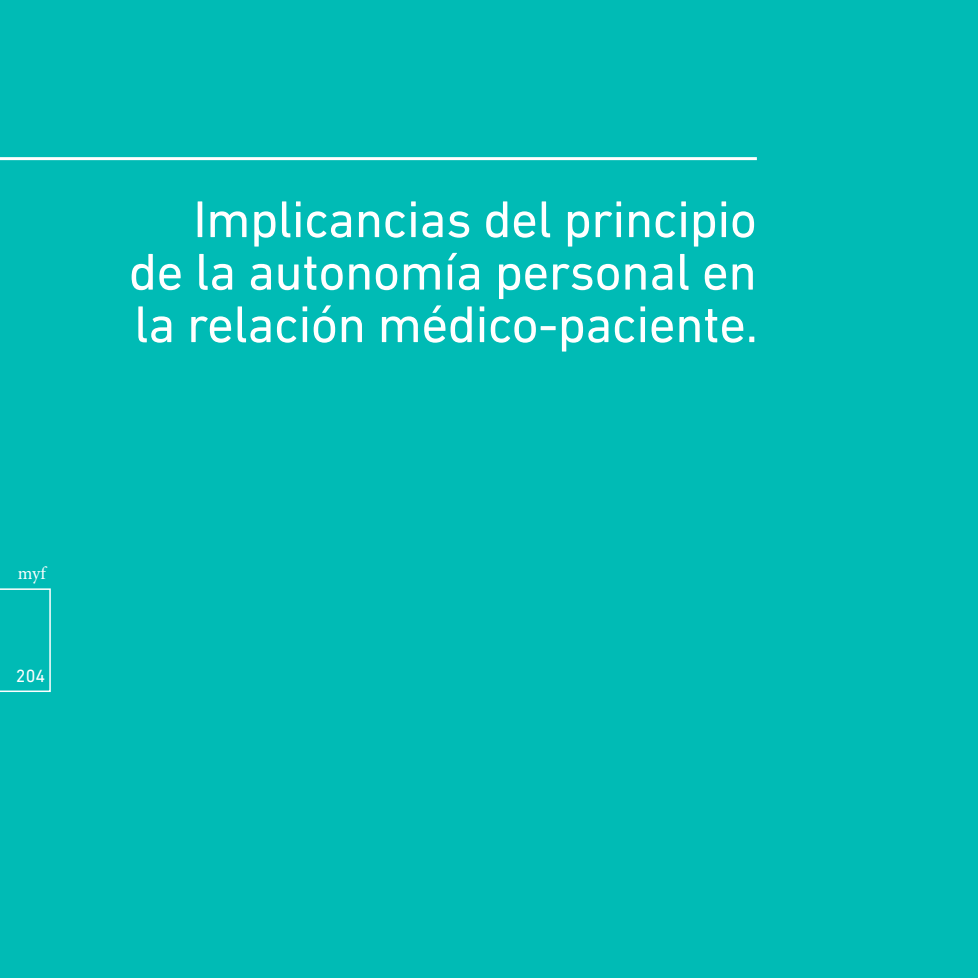
<style>
.page{position:relative;width:978px;height:978px;background:#00bbb5}
.page>*{position:absolute;margin:0;border:0;box-sizing:border-box;transform-origin:0 0}
.t1{font:52.5px/52.5px "DIN Next LT Pro";letter-spacing:-.01em;color:#fff;text-align:justify}
.NOT_Cuerpo_minion_9{font:18px "DIN Next LT Pro";color:#fff}
.NOT_Cuerpo_minion_9-2{font:18px "Minion Pro";color:#fff}
</style>
<div class="page">
<hr style="left:0;top:157px;width:757px;height:3px;background:#fff">
<svg style="left:0;top:588px;width:51px;height:104px"></svg>
<p class="t1" style="left:129px;top:192px;width:631px;text-indent:64px">Implicancias del principio de la autonomía personal en la relación médico-paciente.</p>
<p class="NOT_Cuerpo_minion_9-2" style="left:18px;top:561px;width:29px">myf</p>
<p class="NOT_Cuerpo_minion_9" style="left:16px;top:666px;width:31px">204</p>
</div>
